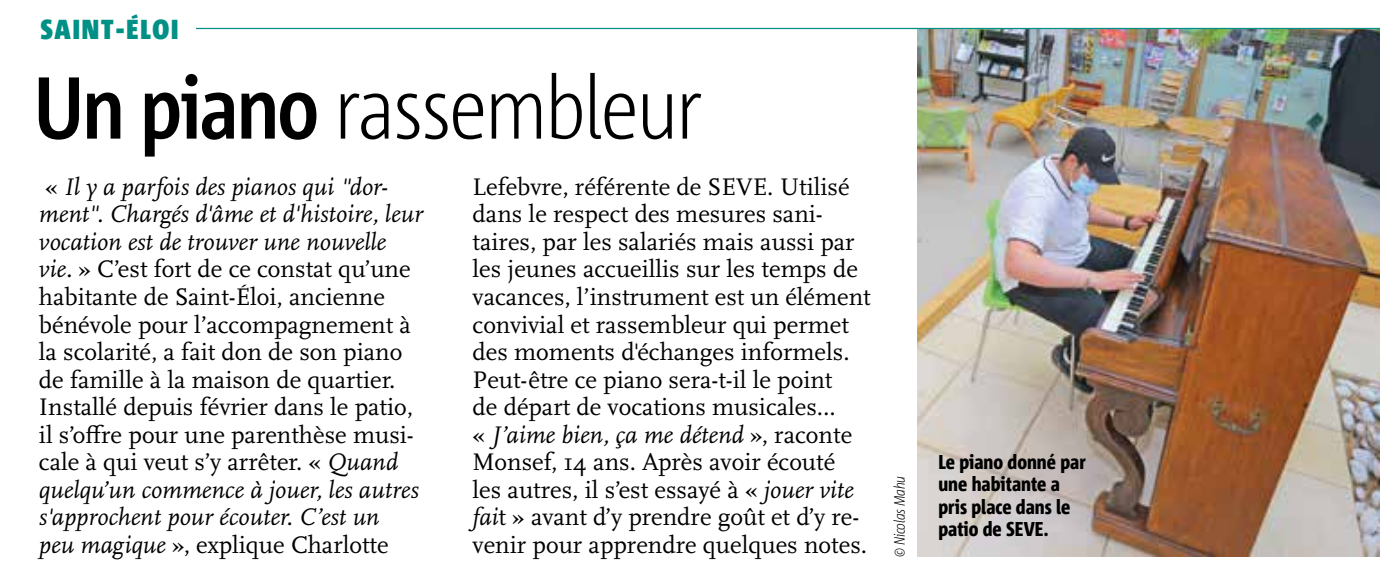
<style>
.page{position:relative;width:1380px;height:585px;background:#fff}
.page>*{position:absolute;margin:0;border:0;box-sizing:border-box;transform-origin:0 0}
.t1{font:300 87.5px "Corpid C1 Cd";letter-spacing:-.02em;color:#000}
.t2{font:900 27.5px "Corpid C1 Cd";letter-spacing:.07em;color:#009086}
.t3{font:25px/27.5px "Scala OT";color:#000}
.t4{font:800 20px/22.5px "Corpid C1 Cd";color:#000}
.t5{font:italic 300 15px "Corpid C1 Cd";letter-spacing:-.02em;color:#000}
.s1{font-weight:700}
.s2{font-style:italic}
</style>
<div class="page">
<img style="left:917px;top:30px;width:462px;height:526px">
<hr style="left:196px;top:28px;width:1183px;height:1px;background:#009086">
<p class="t2" style="left:40px;top:12px;width:139px">SAINT-ÉLOI</p>
<h1 class="t1" style="left:34px;top:53px;width:670px"><span class="s1">Un piano</span> rassembleur</h1>
<p class="t3" style="left:39px;top:173px;width:385px">« <span class="s2">Il y a parfois des pianos qui "dor&shy;ment". Chargés d'âme et d'histoire, leur vocation est de trouver une nouvelle vie.</span> » C’est fort de ce constat qu’une habitante de Saint-Éloi, ancienne bénévole pour l’accompagnement à la scolarité, a fait don de son piano de famille à la maison de quartier.<br>Installé depuis février dans le patio, il s’offre pour une parenthèse musi&shy;cale à qui veut s’y arrêter. « <span class="s2">Quand quelqu’un commence à jouer, les autres s'approchent pour écouter. C’est un<br>peu magique</span> », explique Charlotte</p>
<p class="t3" style="left:472px;top:173px;width:400px">Lefebvre, référente de SEVE. Utilisé dans le respect des mesures sani&shy;taires, par les salariés mais aussi par les jeunes accueillis sur les temps de vacances, l’instrument est un élément convivial et rassembleur qui permet des moments d'échanges informels.<br>Peut-être ce piano sera-t-il le point<br>de départ de vocations musicales…<br>« <span class="s2">J’aime bien, ça me détend</span> », raconte Monsef, 14 ans. Après avoir écouté<br>les autres, il s’est essayé à « <span class="s2">jouer vite fai</span>t » avant d’y prendre goût et d’y re&shy;venir pour apprendre quelques notes.</p>
<p class="t5" style="left:890px;top:556px;width:82px;rotate:-90deg">© Nicolas Mahu</p>
<p class="t4" style="left:938px;top:449px;width:149px">Le piano donné par une habitante a pris place dans le patio de SEVE.</p>
</div>
